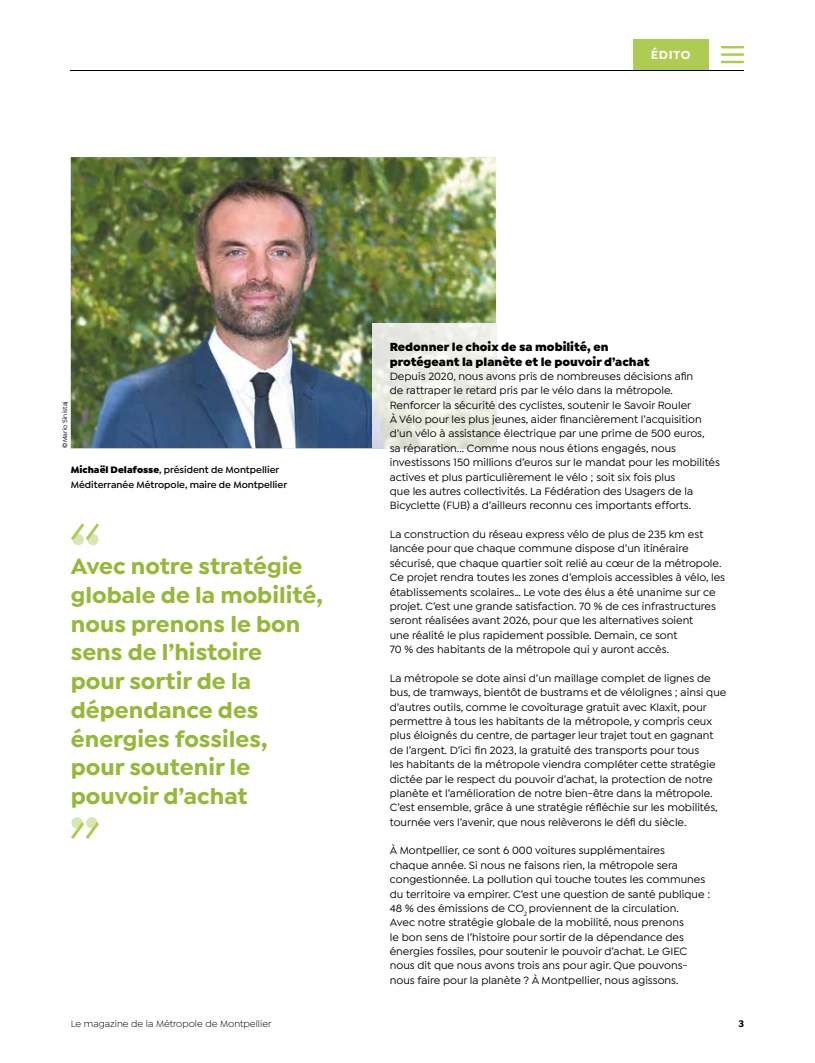
<style>
.page{position:relative;width:815px;height:1063px;background:#fff}
.page>*{position:absolute;margin:0;border:0;box-sizing:border-box;transform-origin:0 0}
.t1{font:700 23.75px/28.8px "Isidora Sans";color:#96b837}
.t2{font:900 12.5px/14.4px "Isidora Sans";color:#000}
.t3{font:700 12.5px "Isidora Sans";letter-spacing:.05em;color:#fff}
.t4{font:500 11.25px/14.4px "Isidora Sans";color:#000}
.t5{font:600 10px/14.4px "Isidora Sans";color:#000}
.t6{font:10px "Isidora Sans";color:#000}
.t7{font:700 10px "Isidora Sans";color:#000}
.t8{font:500 6.88px "Isidora Sans";color:#000}
.s1{font-weight:900}
</style>
<div class="page">
<div style="left:633px;top:39px;width:76px;height:32px;background:#aecc53"></div>
<hr style="left:721px;top:46px;width:23px;height:2px;background:#aecc53">
<hr style="left:721px;top:53px;width:23px;height:3px;background:#aecc53">
<hr style="left:721px;top:61px;width:23px;height:2px;background:#aecc53">
<hr style="left:71px;top:70px;width:673px;height:1px;background:#000">
<img style="left:71px;top:157px;width:425px;height:291px">
<img style="left:372px;top:323px;width:124px;height:125px">
<div style="left:72px;top:534px;width:12px;height:11px;background:#d9e6b1;border-radius:50%"></div>
<div style="left:87px;top:534px;width:12px;height:11px;background:#d9e6b1;border-radius:50%"></div>
<svg style="left:71px;top:523px;width:28px;height:17px"></svg>
<div style="left:86px;top:817px;width:12px;height:11px;background:#d9e6b1;border-radius:50%"></div>
<div style="left:71px;top:817px;width:12px;height:11px;background:#d9e6b1;border-radius:50%"></div>
<svg style="left:71px;top:822px;width:28px;height:17px"></svg>
<p class="t3" style="left:651px;top:47px;width:41px">ÉDITO</p>
<p class="t8" style="left:61px;top:448px;width:49px;rotate:-90deg">©Mario Sinistaj</p>
<p class="t5" style="left:71px;top:463px;width:218px"><span class="s1">Michaël Delafosse</span>, président de Montpellier<br>Méditerranée Métropole, maire de Montpellier</p>
<h1 class="t1" style="left:71px;top:552px;width:254px">Avec notre stratégie globale de la mobilité, nous prenons le bon sens de l’histoire<br>pour sortir de la dépendance des énergies fossiles, pour soutenir le pouvoir d’achat</h1>
<p class="t2" style="left:390px;top:340px;width:261px">Redonner le choix de sa mobilité, en protégeant la planète et le pouvoir d’achat</p>
<p class="t4" style="left:390px;top:369px;width:332px">Depuis 2020, nous avons pris de nombreuses décisions afin<br>de rattraper le retard pris par le vélo dans la métropole.<br>Renforcer la sécurité des cyclistes, soutenir le Savoir Rouler<br>À Vélo pour les plus jeunes, aider financièrement l’acquisition d’un vélo à assistance électrique par une prime de 500 euros,<br>sa réparation... Comme nous nous étions engagés, nous investissons 150 millions d’euros sur le mandat pour les mobilités actives et plus particulièrement le vélo ; soit six fois plus<br>que les autres collectivités. La Fédération des Usagers de la Bicyclette (FUB) a d’ailleurs reconnu ces importants efforts.</p>
<p class="t4" style="left:390px;top:527px;width:337px">La construction du réseau express vélo de plus de 235 km est lancée pour que chaque commune dispose d’un itinéraire sécurisé, que chaque quartier soit relié au cœur de la métropole.<br>Ce projet rendra toutes les zones d’emplois accessibles à vélo, les établissements scolaires… Le vote des élus a été unanime sur ce projet. C’est une grande satisfaction. 70 % de ces infrastructures seront réalisées avant 2026, pour que les alternatives soient<br>une réalité le plus rapidement possible. Demain, ce sont<br>70 % des habitants de la métropole qui y auront accès.</p>
<p class="t4" style="left:390px;top:671px;width:338px">La métropole se dote ainsi d’un maillage complet de lignes de bus, de tramways, bientôt de bustrams et de vélolignes ; ainsi que d’autres outils, comme le covoiturage gratuit avec Klaxit, pour permettre à tous les habitants de la métropole, y compris ceux plus éloignés du centre, de partager leur trajet tout en gagnant de l’argent. D’ici fin 2023, la gratuité des transports pour tous<br>les habitants de la métropole viendra compléter cette stratégie dictée par le respect du pouvoir d’achat, la protection de notre planète et l’amélioration de notre bien-être dans la métropole.<br>C’est ensemble, grâce à une stratégie réfléchie sur les mobilités, tournée vers l’avenir, que nous relèverons le défi du siècle.</p>
<p class="t4" style="left:390px;top:843px;width:322px">À Montpellier, ce sont 6 000 voitures supplémentaires<br>chaque année. Si nous ne faisons rien, la métropole sera congestionnée. La pollution qui touche toutes les communes du territoire va empirer. C’est une question de santé publique :<br>48 % des émissions de CO<sub>2</sub> proviennent de la circulation.<br>Avec notre stratégie globale de la mobilité, nous prenons<br>le bon sens de l’histoire pour sortir de la dépendance des énergies fossiles, pour soutenir le pouvoir d’achat. Le GIEC nous dit que nous avons trois ans pour agir. Que pouvons&shy;nous faire pour la planète ? À Montpellier, nous agissons.</p>
<p class="t6" style="left:71px;top:1018px;width:202px">Le magazine de la Métropole de Montpellier</p>
<p class="t7" style="left:738px;top:1017px;width:7px">3</p>
</div>
